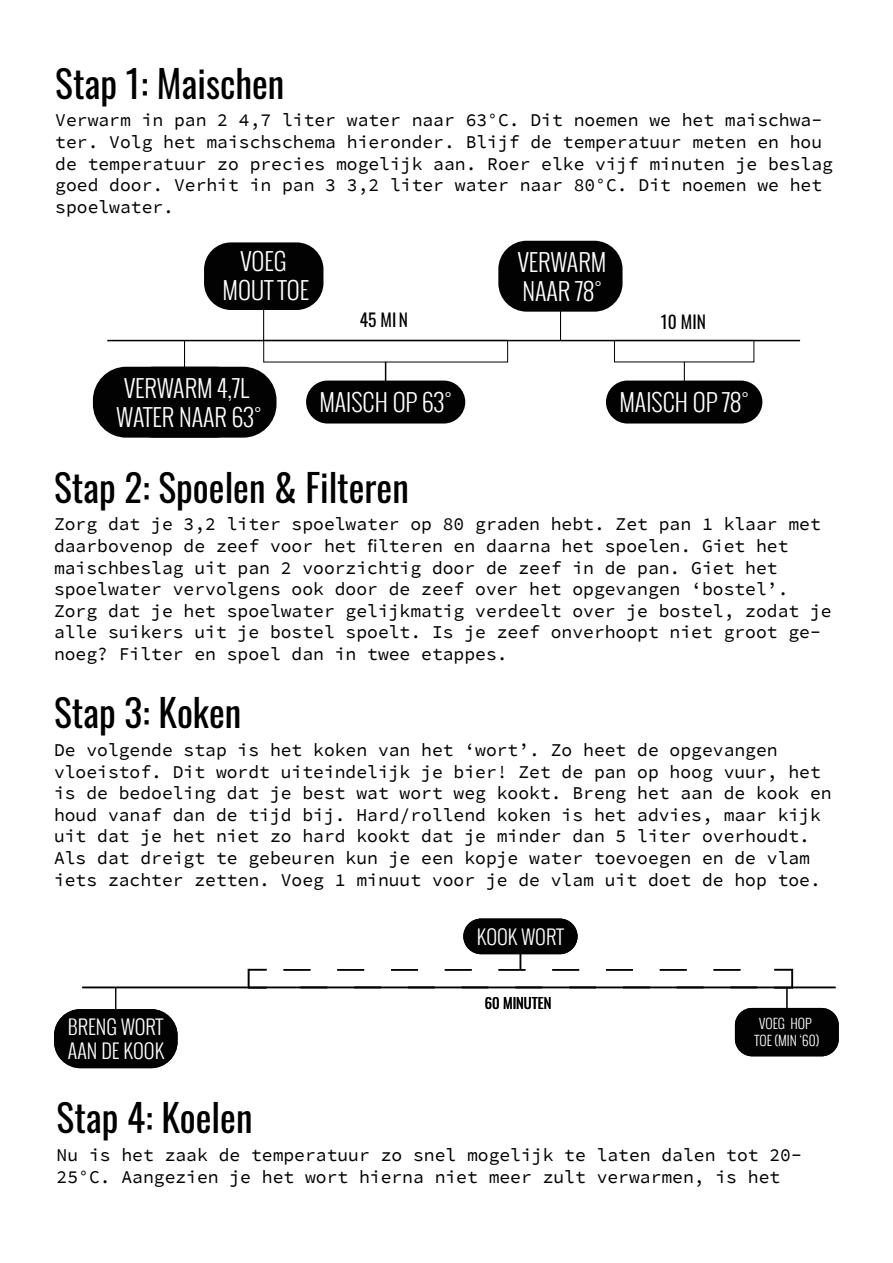
<style>
.page{position:relative;width:893px;height:1263px;background:#fff}
.page>*{position:absolute;margin:0;border:0;box-sizing:border-box;transform-origin:0 0}
.t1{font:37.5px "Oswald";color:#000}
.t2{font:300 24px/28.8px "Oswald";color:#fff;text-align:center}
.t3{font:300 19.95px/24px "Oswald";color:#fff}
.t4{font:18px/21.6px "Source Code Pro";color:#000}
.t5{font:17.55px "Oswald";color:#000}
.t6{font:14.55px "Oswald";color:#000}
.t7{font:300 13.5px/16.2px "Oswald";color:#fff;text-align:center}
</style>
<div class="page">
<hr style="left:107px;top:340px;width:693px;height:1px;background:#000">
<div style="left:263px;top:340px;width:245px;height:22px;border:1px solid #020203"></div>
<svg style="left:385px;top:362px;width:1px;height:19px"></svg>
<div style="left:614px;top:340px;width:140px;height:22px;border:1px solid #020203"></div>
<svg style="left:684px;top:362px;width:1px;height:19px"></svg>
<div style="left:204px;top:242px;width:119px;height:68px;background:#020203;border-radius:27px"></div>
<hr style="left:263px;top:306px;width:1px;height:34px;background:#020203">
<div style="left:306px;top:381px;width:159px;height:42px;background:#020203;border-radius:21px"></div>
<div style="left:498px;top:241px;width:124px;height:71px;background:#020203;border-radius:28px"></div>
<hr style="left:560px;top:306px;width:1px;height:34px;background:#020203">
<div style="left:606px;top:381px;width:156px;height:42px;background:#020203;border-radius:21px"></div>
<hr style="left:184px;top:341px;width:1px;height:34px;background:#020203">
<div style="left:93px;top:367px;width:183px;height:71px;background:#020203;border-radius:33px"></div>
<hr style="left:82px;top:987px;width:753px;height:1px;background:#000">
<div style="left:54px;top:1009px;width:124px;height:59px;background:#020203;border-radius:27px"></div>
<svg style="left:115px;top:988px;width:1px;height:21px"></svg>
<div style="left:773px;top:969px;width:20px;height:19px;border:2px solid #020203"></div>
<div style="left:248px;top:969px;width:19px;height:19px;border:2px solid #020203"></div>
<svg style="left:283px;top:953px;width:457px;height:17px"></svg>
<div style="left:463px;top:918px;width:115px;height:36px;background:#020203;border-radius:18px"></div>
<div style="left:735px;top:1008px;width:104px;height:48px;background:#020203;border-radius:17px"></div>
<svg style="left:786px;top:988px;width:1px;height:20px"></svg>
<h1 class="t1" style="left:55px;top:50px;width:231px">Stap 1: Maischen</h1>
<p class="t4" style="left:55px;top:110px;width:779px">Verwarm in pan 2 4,7 liter water naar 63°C. Dit noemen we het maischwa&shy;ter. Volg het maischschema hieronder. Blijf de temperatuur meten en hou de temperatuur zo precies mogelijk aan. Roer elke vijf minuten je beslag goed door. Verhit in pan 3 3,2 liter water naar 80°C. Dit noemen we het spoelwater.</p>
<h2 class="t2" style="left:223px;top:247px;width:88px">VOEG<br>MOUT TOE</h2>
<h2 class="t2" style="left:518px;top:247px;width:90px;text-align:left">VERWARM<br>NAAR 78°</h2>
<p class="t5" style="left:360px;top:304px;width:50px">45 MI N</p>
<p class="t5" style="left:661px;top:306px;width:46px">10 MIN</p>
<h2 class="t2" style="left:117px;top:373px;width:147px">VERWARM 4,7L<br>WATER NAAR 63°</h2>
<h2 class="t2" style="left:140px;top:373px;width:90px;text-align:left">VERWARM<br>NAAR 67°</h2>
<h2 class="t2" style="left:319px;top:387px;width:134px">MAISCH OP 63°</h2>
<h2 class="t2" style="left:619px;top:387px;width:131px">MAISCH OP 78°</h2>
<h1 class="t1" style="left:54px;top:454px;width:356px">Stap 2: Spoelen &amp; Filteren</h1>
<p class="t4" style="left:54px;top:514px;width:779px">Zorg dat je 3,2 liter spoelwater op 80 graden hebt. Zet pan 1 klaar met daarbovenop de zeef voor het filteren en daarna het spoelen. Giet het maischbeslag uit pan 2 voorzichtig door de zeef in de pan. Giet het spoelwater vervolgens ook door de zeef over het opgevangen ‘bostel’.<br>Zorg dat je het spoelwater gelijkmatig verdeelt over je bostel, zodat je alle suikers uit je bostel spoelt. Is je zeef onverhoopt niet groot ge&shy;noeg? Filter en spoel dan in twee etappes.</p>
<h1 class="t1" style="left:54px;top:680px;width:189px">Stap 3: Koken</h1>
<p class="t4" style="left:54px;top:740px;width:779px">De volgende stap is het koken van het ‘wort’. Zo heet de opgevangen vloeistof. Dit wordt uiteindelijk je bier! Zet de pan op hoog vuur, het is de bedoeling dat je best wat wort weg kookt. Breng het aan de kook en houd vanaf dan de tijd bij. Hard/rollend koken is het advies, maar kijk uit dat je het niet zo hard kookt dat je minder dan 5 liter overhoudt.<br>Als dat dreigt te gebeuren kun je een kopje water toevoegen en de vlam iets zachter zetten. Voeg 1 minuut voor je de vlam uit doet de hop toe.</p>
<p class="t3" style="left:477px;top:925px;width:88px">KOOK WORT</p>
<p class="t3" style="left:68px;top:1014px;width:98px">BRENG WORT<br>AAN DE KOOK</p>
<p class="t6" style="left:485px;top:990px;width:68px">60 MINUTEN</p>
<p class="t7" style="left:754px;top:1015px;width:66px">VOEG HOP<br>TOE (MIN ‘60)</p>
<p class="t7" style="left:762px;top:1015px;width:27px">VOEG</p>
<h1 class="t1" style="left:57px;top:1085px;width:197px">Stap 4: Koelen</h1>
<p class="t4" style="left:57px;top:1145px;width:747px">Nu is het zaak de temperatuur zo snel mogelijk te laten dalen tot 20-<br>25°C. Aangezien je het wort hierna niet meer zult verwarmen, is het</p>
</div>
